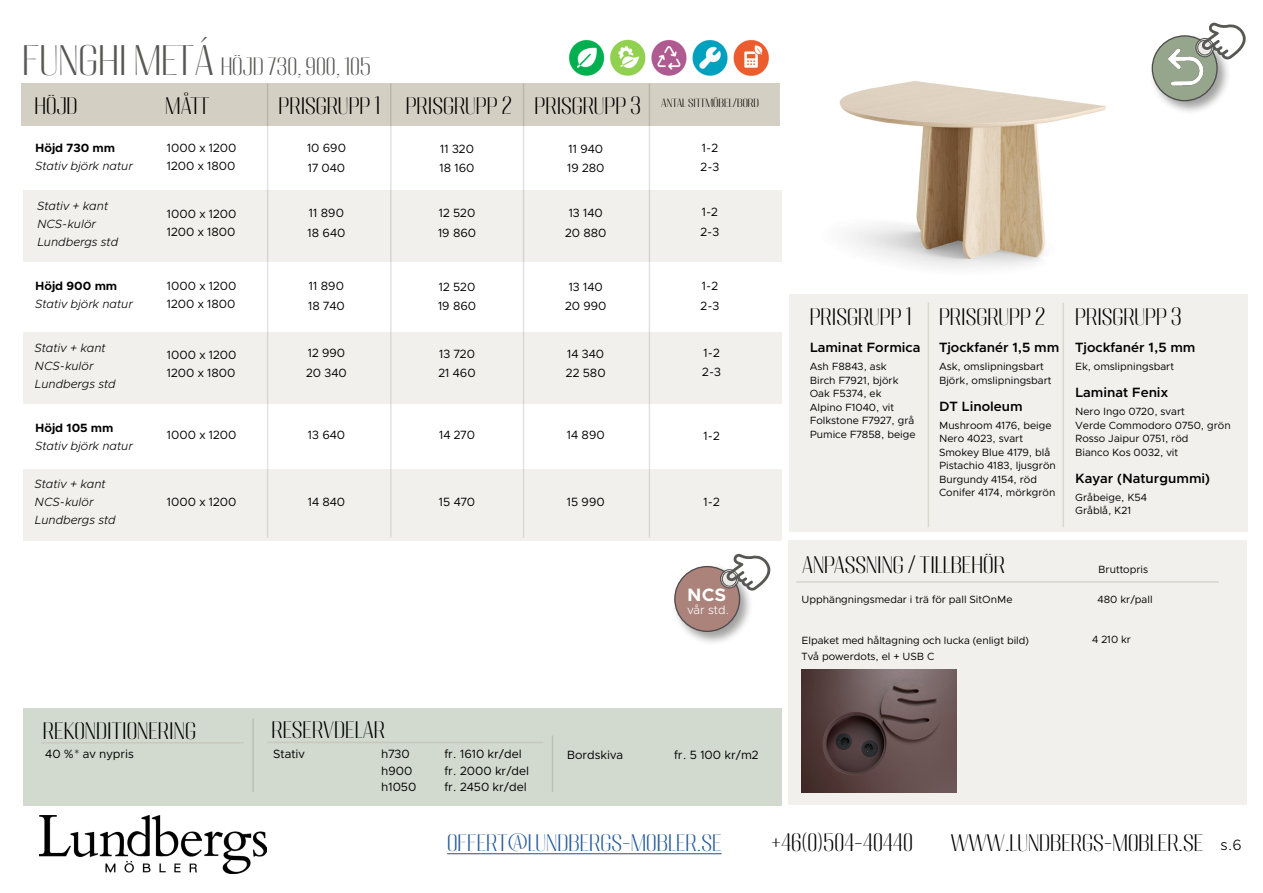
<style>
.page{position:relative;width:1263px;height:893px;background:#fff}
.page>*{position:absolute;margin:0;border:0;box-sizing:border-box;transform-origin:0 0}
.t1{font:300 21px "Migha";color:#000}
.t2{font:300 21px/39.5px "Migha";color:#575756}
.t3{font:300 21px "Migha";color:#275b9b}
.t4{font:700 18px "Clarity City";color:#fff}
.t5{font:300 15px "Clarity City";color:#000}
.t6{font:600 13.5px "Clarity City";color:#000}
.t7{font:12px/19.5px "Clarity City";color:#000}
.t8{font:italic 300 12px/18px "Clarity City";color:#000}
.t9{font:700 12px "Clarity City";color:#000}
.t10{font:300 12px "Clarity City";color:#fff}
.t11{font:10.5px/13.5px "Clarity City";color:#000}
.t12{font:300 10.5px "Migha";color:#000}
.s1{font-size:37.5px}
.s2{color:#000}
</style>
<div class="page">
<div style="left:21px;top:83px;width:759px;height:43px;background:#d4cfc3"></div>
<div style="left:23px;top:190px;width:758px;height:72px;background:#f2f0ed"></div>
<hr style="left:267px;top:83px;width:1px;height:455px;background:#000">
<hr style="left:390px;top:83px;width:2px;height:455px;background:#000">
<hr style="left:523px;top:83px;width:1px;height:455px;background:#000">
<hr style="left:649px;top:83px;width:1px;height:455px;background:#000">
<div style="left:23px;top:332px;width:758px;height:72px;background:#f2f0ed"></div>
<div style="left:23px;top:469px;width:758px;height:71px;background:#f2f0ed"></div>
<img style="left:569px;top:39px;width:200px;height:37px">
<div style="left:23px;top:708px;width:758px;height:98px;background:#d2d9ce"></div>
<hr style="left:41px;top:742px;width:203px;height:1px;background:#bdb8ad">
<hr style="left:252px;top:718px;width:2px;height:74px;background:#000">
<hr style="left:267px;top:742px;width:276px;height:1px;background:#bdb8ad">
<hr style="left:552px;top:735px;width:1px;height:57px;background:#000">
<hr style="left:447px;top:853px;width:275px;height:1px;background:#275b9b">
<img style="left:39px;top:816px;width:228px;height:57px">
<div style="left:788px;top:540px;width:459px;height:265px;background:#f2f0ed"></div>
<hr style="left:796px;top:581px;width:423px;height:2px;background:#bdb8ad">
<img style="left:801px;top:670px;width:155px;height:123px">
<img style="left:839px;top:81px;width:267px;height:187px">
<div style="left:789px;top:294px;width:459px;height:238px;background:#f2f0ed"></div>
<hr style="left:1063px;top:303px;width:1px;height:224px;background:#aa9f87">
<hr style="left:928px;top:303px;width:1px;height:224px;background:#aa9f87">
<div style="left:672px;top:563px;width:82px;height:82px;background:#575756;opacity:.8"></div>
<div style="left:675px;top:567px;width:64px;height:64px;background:#ab837b;border-radius:50%"></div>
<div style="left:674px;top:566px;width:66px;height:66px;border:1px solid #000;border-radius:50%"></div>
<div style="left:1149px;top:33px;width:82px;height:82px;background:#575756;opacity:.8"></div>
<svg style="left:1152px;top:36px;width:65px;height:65px"></svg>
<div style="left:1152px;top:35px;width:66px;height:66px;border:1px solid #000;border-radius:50%"></div>
<img style="left:1162px;top:43px;width:47px;height:47px">
<svg style="left:718px;top:563px;width:36px;height:37px"></svg>
<svg style="left:1194px;top:33px;width:37px;height:36px"></svg>
<h1 class="t2" style="left:35px;top:45px;width:338px;text-indent:-12px"><span class="s1">FUNGHI METÁ</span> HÖJD 730, 900, 105<br><span class="s2">HÖJD</span></h1>
<h1 class="t1" style="left:165px;top:92px;width:46px">MÅTT</h1>
<h1 class="t1" style="left:278px;top:92px;width:364px">PRISGRUPP 1 PRISGRUPP 2 PRISGRUPP 3</h1>
<p class="t9" style="left:35px;top:141px;width:82px">Höjd 730 mm</p>
<p class="t8" style="left:35px;top:157px;width:99px">Stativ björk natur</p>
<p class="t8" style="left:37px;top:196px;width:83px">Stativ + kant<br>NCS-kulör<br>Lundbergs std</p>
<p class="t9" style="left:35px;top:279px;width:84px">Höjd 900 mm</p>
<p class="t8" style="left:35px;top:295px;width:99px">Stativ björk natur</p>
<p class="t8" style="left:35px;top:339px;width:83px">Stativ + kant<br>NCS-kulör<br>Lundbergs std</p>
<p class="t9" style="left:35px;top:420px;width:80px">Höjd 105 mm</p>
<p class="t8" style="left:35px;top:437px;width:99px">Stativ björk natur</p>
<p class="t8" style="left:35px;top:475px;width:83px">Stativ + kant<br>NCS-kulör<br>Lundbergs std</p>
<p class="t7" style="left:167px;top:139px;width:71px;line-height:18px">1000 x 1200<br>1200 x 1800</p>
<p class="t7" style="left:307px;top:138px;width:40px">10 690<br>17 040</p>
<p class="t7" style="left:440px;top:139px;width:37px">11 320<br>18 160</p>
<p class="t7" style="left:567px;top:139px;width:39px">11 940<br>19 280</p>
<p class="t7" style="left:167px;top:205px;width:71px;line-height:18px">1000 x 1200<br>1200 x 1800</p>
<p class="t7" style="left:308px;top:203px;width:39px">11 890<br>18 640</p>
<p class="t7" style="left:438px;top:204px;width:40px">12 520<br>19 860</p>
<p class="t7" style="left:565px;top:204px;width:43px;text-align:center">13 140<br>20 880</p>
<p class="t7" style="left:167px;top:277px;width:71px;line-height:18px">1000 x 1200<br>1200 x 1800</p>
<p class="t7" style="left:308px;top:277px;width:38px">11 890<br>18 740</p>
<p class="t7" style="left:438px;top:277px;width:40px">12 520<br>19 860</p>
<p class="t7" style="left:565px;top:277px;width:43px;text-align:center">13 140<br>20 990</p>
<p class="t7" style="left:167px;top:346px;width:71px;line-height:18px">1000 x 1200<br>1200 x 1800</p>
<p class="t7" style="left:306px;top:344px;width:42px">12 990<br>20 340</p>
<p class="t7" style="left:438px;top:344px;width:39px">13 720<br>21 460</p>
<p class="t7" style="left:566px;top:344px;width:41px">14 340<br>22 580</p>
<p class="t7" style="left:167px;top:425px;width:71px">1000 x 1200</p>
<p class="t7" style="left:308px;top:425px;width:39px">13 640</p>
<p class="t7" style="left:439px;top:425px;width:37px">14 270</p>
<p class="t7" style="left:567px;top:425px;width:39px">14 890</p>
<p class="t7" style="left:167px;top:492px;width:71px">1000 x 1200</p>
<p class="t7" style="left:308px;top:492px;width:39px">14 840</p>
<p class="t7" style="left:439px;top:492px;width:38px">15 470</p>
<p class="t7" style="left:567px;top:492px;width:39px">15 990</p>
<p class="t12" style="left:661px;top:96px;width:99px">ANTAL SITTMÖBEL/BORD</p>
<p class="t7" style="left:701px;top:138px;width:20px">1-2<br>2-3</p>
<p class="t7" style="left:700px;top:202px;width:20px">1-2<br>2-3</p>
<p class="t7" style="left:701px;top:276px;width:20px">1-2<br>2-3</p>
<p class="t7" style="left:702px;top:343px;width:20px">1-2<br>2-3</p>
<p class="t7" style="left:704px;top:426px;width:18px">1-2</p>
<p class="t7" style="left:704px;top:492px;width:18px">1-2</p>
<h2 class="t4" style="left:687px;top:583px;width:40px">NCS</h2>
<p class="t10" style="left:687px;top:602px;width:43px">vår std.</p>
<h1 class="t1" style="left:43px;top:716px;width:155px">REKONDITIONERING</h1>
<h1 class="t1" style="left:271px;top:715px;width:115px">RESERVDELAR</h1>
<p class="t7" style="left:273px;top:744px;width:33px">Stativ</p>
<p class="t7" style="left:381px;top:746px;width:37px;line-height:16.5px">h730 h900 h1050</p>
<p class="t7" style="left:444px;top:746px;width:86px;line-height:16.5px">fr. 1610 kr/del fr. 2000 kr/del fr. 2450 kr/del</p>
<p class="t7" style="left:567px;top:745px;width:58px">Bordskiva</p>
<p class="t7" style="left:674px;top:745px;width:86px">fr. 5 100 kr/m2</p>
<p class="t7" style="left:45px;top:744px;width:90px">40 %* av nypris</p>
<h1 class="t1" style="left:810px;top:302px;width:103px">PRISGRUPP 1</h1>
<p class="t6" style="left:810px;top:339px;width:112px">Laminat Formica</p>
<p class="t11" style="left:810px;top:360px;width:107px">Ash F8843, ask<br>Birch F7921, björk<br>Oak F5374, ek<br>Alpino F1040, vit<br>Folkstone F7927, grå<br>Pumice F7858, beige</p>
<h1 class="t1" style="left:939px;top:302px;width:108px">PRISGRUPP 2</h1>
<p class="t6" style="left:939px;top:339px;width:122px">Tjockfanér 1,5 mm</p>
<p class="t11" style="left:939px;top:360px;width:114px">Ask, omslipningsbart<br>Björk, omslipningsbart</p>
<p class="t6" style="left:939px;top:398px;width:85px">DT Linoleum</p>
<p class="t11" style="left:939px;top:418px;width:118px">Mushroom 4176, beige<br>Nero 4023, svart<br>Smokey Blue 4179, blå<br>Pistachio 4183, ljusgrön<br>Burgundy 4154, röd<br>Conifer 4174, mörkgrön</p>
<h1 class="t1" style="left:1075px;top:302px;width:108px">PRISGRUPP 3</h1>
<p class="t6" style="left:1075px;top:339px;width:122px">Tjockfanér 1,5 mm</p>
<p class="t11" style="left:1075px;top:360px;width:100px">Ek, omslipningsbart</p>
<p class="t6" style="left:1075px;top:384px;width:94px">Laminat Fenix</p>
<p class="t11" style="left:1075px;top:405px;width:157px">Nero Ingo 0720, svart<br>Verde Commodoro 0750, grön<br>Rosso Jaipur 0751, röd<br>Bianco Kos 0032, vit</p>
<p class="t6" style="left:1075px;top:470px;width:136px">Kayar (Naturgummi)</p>
<p class="t11" style="left:1075px;top:490px;width:73px">Gråbeige, K54<br>Gråblå, K21</p>
<h1 class="t1" style="left:802px;top:550px;width:204px">ANPASSNING / TILLBEHÖR</h1>
<p class="t11" style="left:1098px;top:562px;width:52px">Bruttopris</p>
<p class="t11" style="left:801px;top:593px;width:212px">Upphängningsmedar i trä för pall SitOnMe</p>
<p class="t11" style="left:1097px;top:592px;width:57px">480 kr/pall</p>
<p class="t11" style="left:801px;top:632px;width:229px;line-height:16.5px">Elpaket med håltagning och lucka (enligt bild)<br>Två powerdots, el + USB C</p>
<p class="t11" style="left:1092px;top:633px;width:40px">4 210 kr</p>
<h1 class="t3" style="left:447px;top:828px;width:276px">OFFERT@LUNDBERGS-MOBLER.SE</h1>
<h1 class="t1" style="left:771px;top:828px;width:143px">+46(0)504-40440</h1>
<h1 class="t1" style="left:951px;top:828px;width:254px">WWW.LUNDBERGS-MOBLER.SE</h1>
<h3 class="t5" style="left:1220px;top:836px;width:23px">s.6</h3>
</div>
